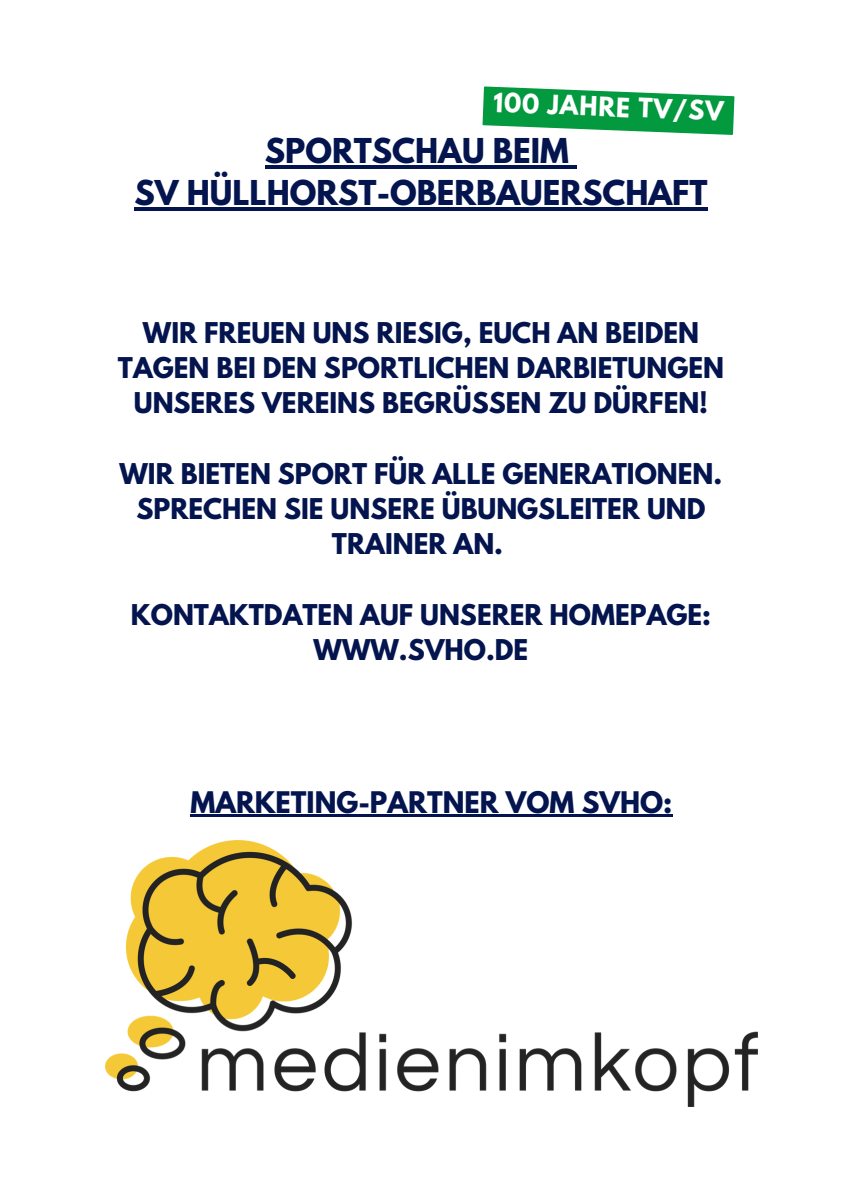
<style>
.page{position:relative;width:842px;height:1191px;background:#fff}
.page>*{position:absolute;margin:0;border:0;box-sizing:border-box;transform-origin:0 0}
.t1{font:700 30.3px/42px "League Spartan";color:#03144e;text-align:center}
.t2{font:700 26.3px "League Spartan";color:#03144e}
.t3{font:700 25.3px/35.2px "League Spartan";color:#03144e;text-align:center}
.t4{font:700 23.7px "League Spartan";color:#fff}
</style>
<div class="page">
<img style="left:105px;top:840px;width:653px;height:266px">
<hr style="left:190px;top:814px;width:482px;height:2px;background:#03144e">
<hr style="left:265px;top:166px;width:304px;height:3px;background:#03144e">
<svg style="left:569px;top:166px;width:8px;height:3px"></svg>
<hr style="left:134px;top:208px;width:574px;height:3px;background:#03144e">
<svg style="left:482px;top:86px;width:252px;height:49px"></svg>
<p class="t4" style="left:494px;top:91px;width:232px;rotate:2deg">100 JAHRE TV/SV</p>
<p class="t1" style="left:134px;top:134px;width:575px">SPORTSCHAU BEIM<br>SV HÜLLHORST-OBERBAUERSCHAFT</p>
<p class="t3" style="left:118px;top:318px;width:608px">WIR FREUEN UNS RIESIG, EUCH AN BEIDEN<br>TAGEN BEI DEN SPORTLICHEN DARBIETUNGEN<br>UNSERES VEREINS BEGRÜSSEN ZU DÜRFEN!</p>
<p class="t3" style="left:120px;top:459px;width:604px">WIR BIETEN SPORT FÜR ALLE GENERATIONEN.<br>SPRECHEN SIE UNSERE ÜBUNGSLEITER UND<br>TRAINER AN.</p>
<p class="t3" style="left:131px;top:600px;width:582px">KONTAKTDATEN AUF UNSERER HOMEPAGE:<br>WWW.SVHO.DE</p>
<h1 class="t2" style="left:190px;top:789px;width:483px">MARKETING-PARTNER VOM SVHO:</h1>
</div>
